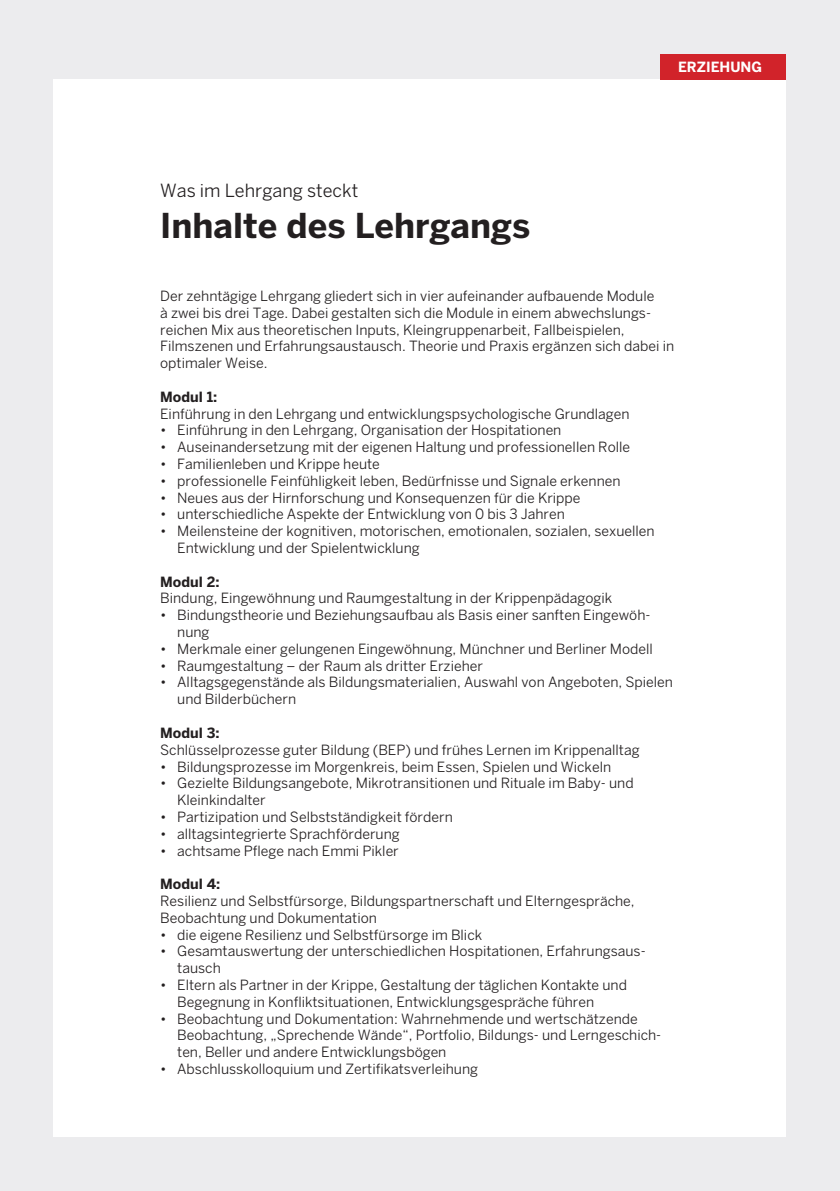
<style>
.page{position:relative;width:840px;height:1191px;background:#fff}
.page>*{position:absolute;margin:0;border:0;box-sizing:border-box;transform-origin:0 0}
.t1{font:700 34px "Benton Sans";color:#231f20}
.t2{font:18px "Benton Sans";color:#231f20}
.t3{font:14px/16.8px "Benton Sans";color:#231f20}
.t4{font:700 14px "Benton Sans";color:#231f20}
.t5{font:700 14px "Benton Sans";color:#fff}
</style>
<div class="page">
<div style="left:0;top:0;width:839px;height:1191px;background:#ececee"></div>
<div style="left:54px;top:80px;width:731px;height:1057px;background:#fff"></div>
<div style="left:659px;top:54px;width:126px;height:26px;background:#d1232a"></div>
<p class="t2" style="left:160px;top:179px;width:199px">Was im Lehrgang steckt</p>
<h1 class="t1" style="left:160px;top:205px;width:371px">Inhalte des Lehrgangs</h1>
<p class="t5" style="left:677px;top:59px;width:85px">ERZIEHUNG</p>
<p class="t3" style="left:160px;top:287px;width:515px">Der zehntägige Lehrgang gliedert sich in vier aufeinander aufbauende Module<br>à zwei bis drei Tage. Dabei gestalten sich die Module in einem abwechslungs&shy;reichen Mix aus theoretischen Inputs, Kleingruppenarbeit, Fallbeispielen, Filmszenen und Erfahrungsaustausch. Theorie und Praxis ergänzen sich dabei in optimaler Weise.</p>
<p class="t4" style="left:160px;top:388px;width:59px">Modul 1:</p>
<p class="t3" style="left:160px;top:405px;width:470px">Einführung in den Lehrgang und entwicklungspsychologische Grundlagen</p>
<p class="t3" style="left:160px;top:422px;width:402px">• Einführung in den Lehrgang, Organisation der Hospitationen</p>
<p class="t3" style="left:160px;top:438px;width:471px">• Auseinandersetzung mit der eigenen Haltung und professionellen Rolle</p>
<p class="t3" style="left:160px;top:455px;width:221px">• Familienleben und Krippe heute</p>
<p class="t3" style="left:160px;top:472px;width:461px">• professionelle Feinfühligkeit leben, Bedürfnisse und Signale erkennen</p>
<p class="t3" style="left:160px;top:489px;width:421px">• Neues aus der Hirnforschung und Konsequenzen für die Krippe</p>
<p class="t3" style="left:160px;top:506px;width:406px">• unterschiedliche Aspekte der Entwicklung von 0 bis 3 Jahren</p>
<p class="t3" style="left:177px;top:522px;width:478px;text-indent:-17px">• Meilensteine der kognitiven, motorischen, emotionalen, sozialen, sexuellen<br>Entwicklung und der Spielentwicklung</p>
<p class="t4" style="left:160px;top:573px;width:61px">Modul 2:</p>
<p class="t3" style="left:160px;top:590px;width:453px">Bindung, Eingewöhnung und Raumgestaltung in der Krippenpädagogik</p>
<p class="t3" style="left:177px;top:606px;width:474px;text-indent:-17px">• Bindungstheorie und Beziehungsaufbau als Basis einer sanften Eingewöh&shy;nung</p>
<p class="t3" style="left:160px;top:640px;width:494px">• Merkmale einer gelungenen Eingewöhnung, Münchner und Berliner Modell</p>
<p class="t3" style="left:160px;top:657px;width:324px">• Raumgestaltung – der Raum als dritter Erzieher</p>
<p class="t3" style="left:177px;top:674px;width:497px;text-indent:-17px">• Alltagsgegenstände als Bildungsmaterialien, Auswahl von Angeboten, Spielen und Bilderbüchern</p>
<p class="t4" style="left:160px;top:724px;width:61px">Modul 3:</p>
<p class="t3" style="left:160px;top:741px;width:480px">Schlüsselprozesse guter Bildung (BEP) und frühes Lernen im Krippenalltag</p>
<p class="t3" style="left:160px;top:758px;width:452px">• Bildungsprozesse im Morgenkreis, beim Essen, Spielen und Wickeln</p>
<p class="t3" style="left:177px;top:774px;width:457px;text-indent:-17px">• Gezielte Bildungsangebote, Mikrotransitionen und Rituale im Baby- und<br>Kleinkindalter</p>
<p class="t3" style="left:160px;top:808px;width:294px">• Partizipation und Selbstständigkeit fördern</p>
<p class="t3" style="left:160px;top:825px;width:241px">• alltagsintegrierte Sprachförderung</p>
<p class="t3" style="left:160px;top:842px;width:240px">• achtsame Pflege nach Emmi Pikler</p>
<p class="t4" style="left:160px;top:875px;width:62px">Modul 4:</p>
<p class="t3" style="left:160px;top:892px;width:475px">Resilienz und Selbstfürsorge, Bildungspartnerschaft und Elterngespräche,<br>Beobachtung und Dokumentation</p>
<p class="t3" style="left:160px;top:926px;width:323px">• die eigene Resilienz und Selbstfürsorge im Blick</p>
<p class="t3" style="left:177px;top:942px;width:469px;text-indent:-17px">• Gesamtauswertung der unterschiedlichen Hospitationen, Erfahrungsaus&shy;tausch</p>
<p class="t3" style="left:177px;top:976px;width:451px;text-indent:-17px">• Eltern als Partner in der Krippe, Gestaltung der täglichen Kontakte und<br>Begegnung in Konfliktsituationen, Entwicklungsgespräche führen</p>
<p class="t3" style="left:177px;top:1010px;width:485px;text-indent:-17px">• Beobachtung und Dokumentation: Wahrnehmende und wertschätzende<br>Beobachtung, „Sprechende Wände“, Portfolio, Bildungs- und Lerngeschich&shy;ten, Beller und andere Entwicklungsbögen</p>
<p class="t3" style="left:160px;top:1060px;width:319px">• Abschlusskolloquium und Zertifikatsverleihung</p>
</div>
